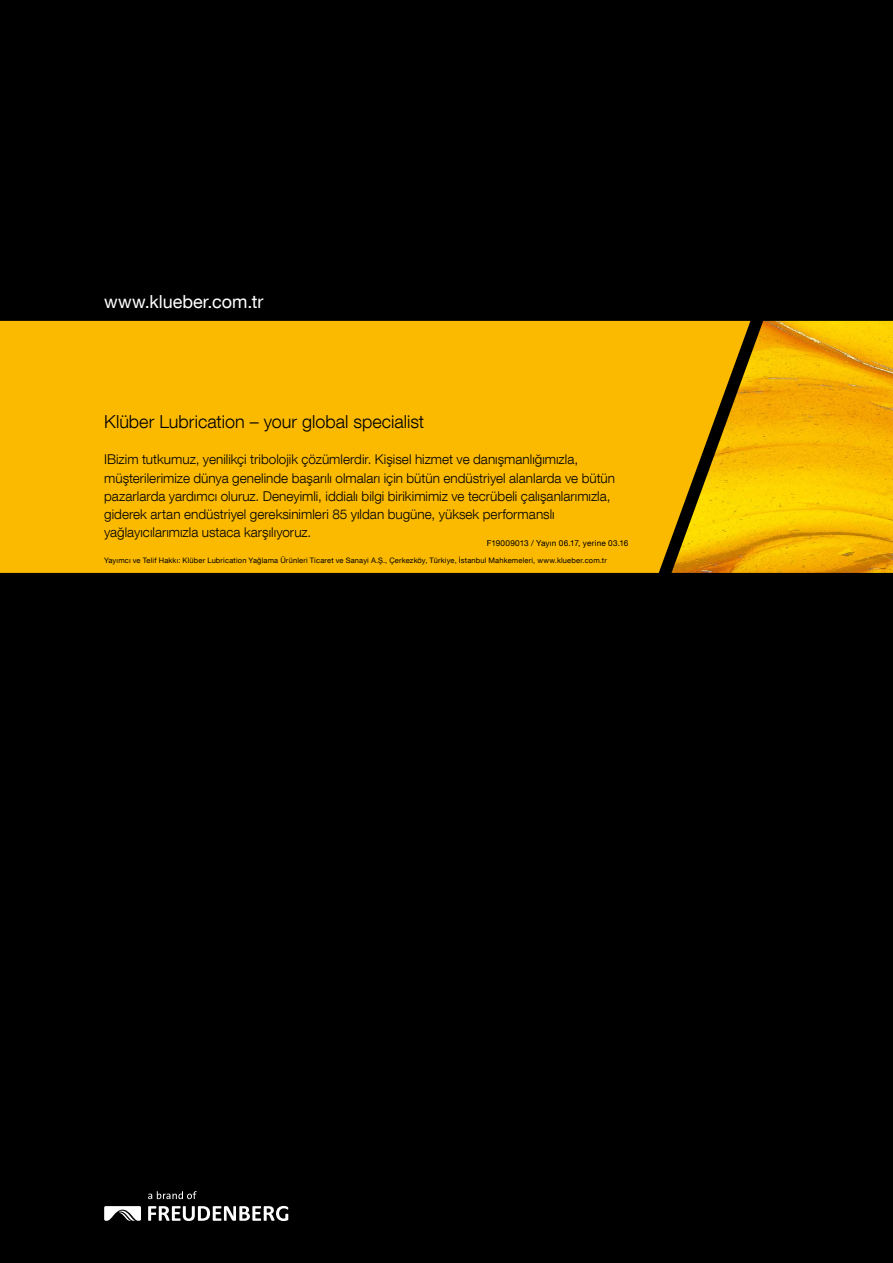
<style>
.page{position:relative;width:893px;height:1263px;background:#000}
.page>*{position:absolute;margin:0;border:0;box-sizing:border-box;transform-origin:0 0}
.t1{font:300 18px "Helvetica Neue LT Com";color:#000}
.t2{font:18px "Helvetica Neue LT Com";color:#fff}
.t3{font:300 13.5px/18.1px "Helvetica Neue LT Com";color:#000}
.t4{font:8.25px "Helvetica Neue LT Com";letter-spacing:.025em;color:#000}
.t5{font:7.5px "Helvetica Neue LT Com";letter-spacing:.025em;color:#000}
</style>
<div class="page">
<div style="left:0;top:321px;width:671px;height:252px;background:#fbba00"></div>
<img style="left:671px;top:321px;width:222px;height:252px">
<svg style="left:148px;top:1206px;width:140px;height:15px"></svg>
<svg style="left:104px;top:1206px;width:37px;height:15px"></svg>
<svg style="left:148px;top:1191px;width:49px;height:8px"></svg>
<h1 class="t2" style="left:104px;top:290px;width:161px">www.klueber.com.tr</h1>
<h1 class="t1" style="left:104px;top:411px;width:322px">Klüber Lubrication – your global specialist</h1>
<p class="t3" style="left:104px;top:450px;width:512px">IBizim tutkumuz, yenilikçi tribolojik çözümlerdir. Kişisel hizmet ve danışmanlığımızla, müşterilerimize dünya genelinde başarılı olmaları için bütün endüstriyel alanlarda ve bütün pazarlarda yardımcı oluruz. Deneyimli, iddialı bilgi birikimimiz ve tecrübeli çalışanlarımızla, giderek artan endüstriyel gereksinimleri 85 yıldan bugüne, yüksek performanslı yağlayıcılarımızla ustaca karşılıyoruz.</p>
<p class="t4" style="left:487px;top:538px;width:143px">F19009013 / Yayın 06.17, yerine 03.16</p>
<p class="t5" style="left:104px;top:556px;width:504px">Yayımcı ve Telif Hakkı: Klüber Lubrication Yağlama Ürünleri Ticaret ve Sanayi A.Ş., Çerkezköy, Türkiye, İstanbul Mahkemeleri, www.klueber.com.tr</p>
</div>
